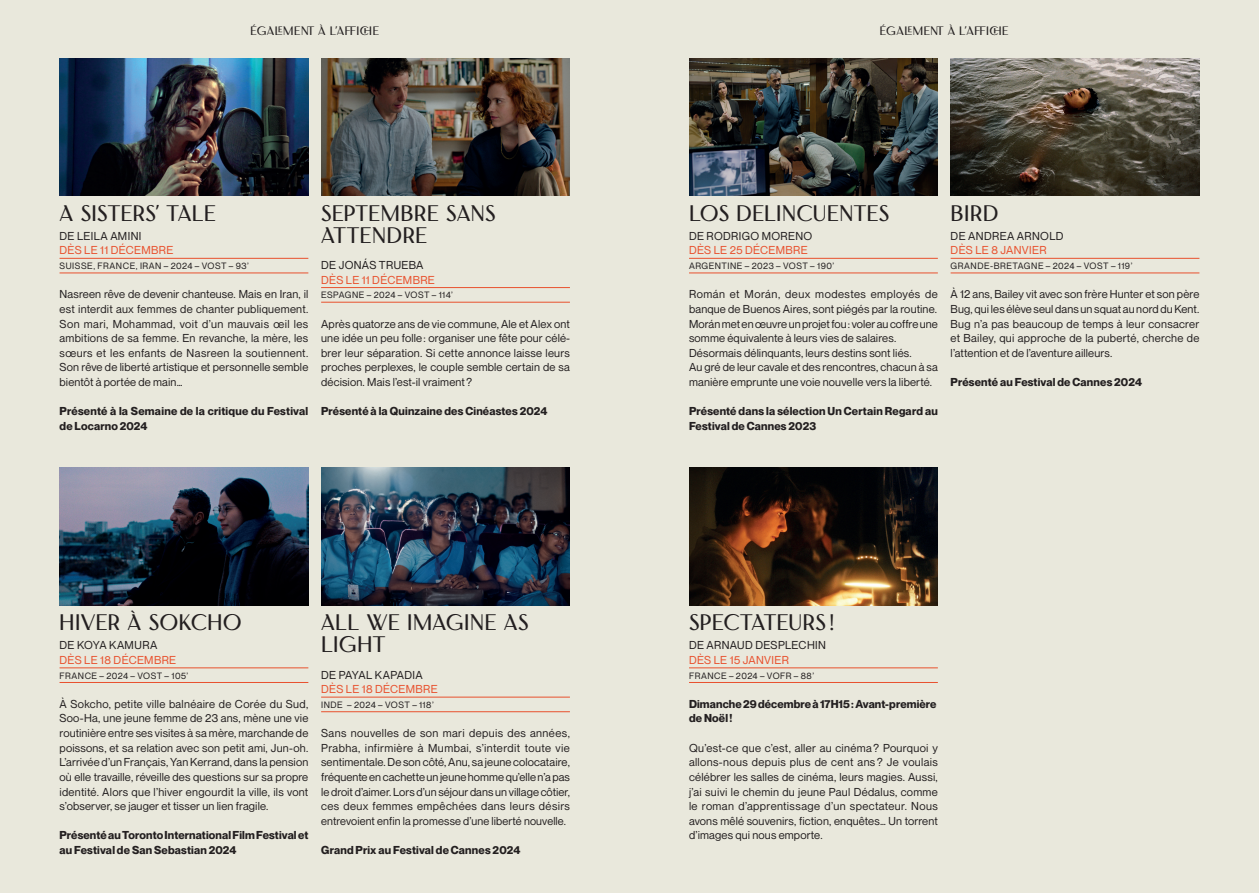
<style>
.page{position:relative;width:1259px;height:893px;background:#fff}
.page>*{position:absolute;margin:0;border:0;box-sizing:border-box;transform-origin:0 0}
.t1{font:22.5px/21.9px "Florensans";letter-spacing:.015em;color:#231f20}
.t2{font:12.15px "Florensans";letter-spacing:.035em;color:#231f20}
.t3{font:11.25px/14.7px "Neue Montreal";letter-spacing:.015em;color:#231f20;text-align:justify}
.t4{font:700 11.25px/14.7px "Neue Montreal";letter-spacing:.015em;color:#231f20}
.t5{font:11.25px "Neue Montreal";letter-spacing:.03em;color:#e8512e}
.t6{font:11.25px "Neue Montreal";letter-spacing:.035em;color:#231f20}
.t7{font:9px "Neue Montreal";letter-spacing:.055em;color:#231f20}
</style>
<div class="page">
<div style="left:0;top:0;width:629px;height:893px;background:#e9e8dc"></div>
<div style="left:629px;top:0;width:630px;height:893px;background:#e9e8dc"></div>
<img style="left:689px;top:468px;width:249px;height:137px">
<img style="left:950px;top:58px;width:249px;height:138px">
<img style="left:689px;top:58px;width:249px;height:138px">
<img style="left:321px;top:468px;width:249px;height:137px">
<img style="left:60px;top:468px;width:248px;height:137px">
<img style="left:321px;top:58px;width:249px;height:138px">
<img style="left:60px;top:58px;width:248px;height:138px">
<hr style="left:689px;top:668px;width:249px;height:1px;background:#e8512e">
<hr style="left:689px;top:682px;width:249px;height:1px;background:#e8512e">
<hr style="left:950px;top:258px;width:249px;height:1px;background:#e8512e">
<hr style="left:950px;top:273px;width:249px;height:1px;background:#e8512e">
<hr style="left:689px;top:258px;width:249px;height:1px;background:#e8512e">
<hr style="left:689px;top:273px;width:249px;height:1px;background:#e8512e">
<hr style="left:321px;top:697px;width:249px;height:1px;background:#e8512e">
<hr style="left:321px;top:711px;width:249px;height:1px;background:#e8512e">
<hr style="left:60px;top:668px;width:248px;height:1px;background:#e8512e">
<hr style="left:60px;top:682px;width:248px;height:1px;background:#e8512e">
<hr style="left:321px;top:287px;width:249px;height:1px;background:#e8512e">
<hr style="left:321px;top:302px;width:249px;height:1px;background:#e8512e">
<hr style="left:60px;top:258px;width:248px;height:1px;background:#e8512e">
<hr style="left:60px;top:273px;width:248px;height:1px;background:#e8512e">
<p class="t2" style="left:250px;top:24px;width:130px">ÉGALEMENT À L’AFFICHE</p>
<p class="t2" style="left:880px;top:24px;width:130px">ÉGALEMENT À L’AFFICHE</p>
<h1 class="t1" style="left:60px;top:202px;width:158px">A SISTERS’ TALE</h1>
<p class="t6" style="left:60px;top:229px;width:83px">DE LEILA AMINI</p>
<p class="t5" style="left:60px;top:244px;width:115px">DÈS LE 11 DÉCEMBRE</p>
<p class="t7" style="left:60px;top:260px;width:191px">SUISSE, FRANCE, IRAN – 2024 – VOST – 93’</p>
<p class="t3" style="left:60px;top:287px;width:250px">Nasreen rêve de devenir chanteuse. Mais en Iran, il est interdit aux femmes de chanter publiquement.<br>Son mari, Mohammad, voit d’un mauvais œil les ambitions de sa femme. En revanche, la mère, les sœurs et les enfants de Nasreen la soutiennent.<br>Son rêve de liberté artistique et personnelle semble bientôt à portée de main…</p>
<p class="t4" style="left:60px;top:404px;width:250px">Présenté à la Semaine de la critique du Festival de Locarno 2024</p>
<h1 class="t1" style="left:321px;top:202px;width:176px">SEPTEMBRE SANS<br>ATTENDRE</h1>
<p class="t3" style="left:321px;top:258px;width:104px">DE JONÁS TRUEBA</p>
<p class="t5" style="left:321px;top:273px;width:115px">DÈS LE 11 DÉCEMBRE</p>
<p class="t7" style="left:321px;top:290px;width:133px">ESPAGNE – 2024 – VOST – 114’</p>
<p class="t3" style="left:321px;top:316px;width:250px">Après quatorze ans de vie commune, Ale et Alex ont une idée un peu folle: organiser une fête pour célé&shy;brer leur séparation. Si cette annonce laisse leurs proches perplexes, le couple semble certain de sa décision. Mais l’est-il vraiment?</p>
<p class="t4" style="left:321px;top:404px;width:228px">Présenté à la Quinzaine des Cinéastes 2024</p>
<h1 class="t1" style="left:60px;top:611px;width:184px">HIVER À SOKCHO</h1>
<p class="t6" style="left:60px;top:638px;width:99px">DE KOYA KAMURA</p>
<p class="t5" style="left:60px;top:653px;width:118px">DÈS LE 18 DÉCEMBRE</p>
<p class="t7" style="left:60px;top:670px;width:130px">FRANCE – 2024 – VOST – 105’</p>
<p class="t3" style="left:60px;top:696px;width:250px">À Sokcho, petite ville balnéaire de Corée du Sud, Soo-Ha, une jeune femme de 23 ans, mène une vie routinière entre ses visites à sa mère, marchande de poissons, et sa relation avec son petit ami, Jun-oh.<br>L’arrivée d’un Français, Yan Kerrand, dans la pension où elle travaille, réveille des questions sur sa propre identité. Alors que l’hiver engourdit la ville, ils vont s’observer, se jauger et tisser un lien fragile.</p>
<p class="t4" style="left:60px;top:828px;width:250px">Présenté au Toronto International Film Festival et au Festival de San Sebastian 2024</p>
<h1 class="t1" style="left:321px;top:611px;width:209px">ALL WE IMAGINE AS<br>LIGHT</h1>
<p class="t3" style="left:321px;top:667px;width:103px">DE PAYAL KAPADIA</p>
<p class="t5" style="left:321px;top:682px;width:118px">DÈS LE 18 DÉCEMBRE</p>
<p class="t7" style="left:321px;top:699px;width:114px">INDE – 2024 – VOST – 118’</p>
<p class="t3" style="left:321px;top:726px;width:250px">Sans nouvelles de son mari depuis des années, Prabha, infirmière à Mumbai, s’interdit toute vie sentimentale. De son côté, Anu, sa jeune colocataire, fréquente en cachette un jeune homme qu’elle n’a pas le droit d’aimer. Lors d’un séjour dans un village côtier, ces deux femmes empêchées dans leurs désirs entrevoient enfin la promesse d’une liberté nouvelle.</p>
<p class="t4" style="left:321px;top:843px;width:201px">Grand Prix au Festival de Cannes 2024</p>
<h1 class="t1" style="left:689px;top:202px;width:202px">LOS DELINCUENTES</h1>
<p class="t6" style="left:689px;top:229px;width:125px">DE RODRIGO MORENO</p>
<p class="t5" style="left:689px;top:244px;width:120px">DÈS LE 25 DÉCEMBRE</p>
<p class="t7" style="left:689px;top:260px;width:147px">ARGENTINE – 2023 – VOST – 190’</p>
<p class="t3" style="left:689px;top:287px;width:250px;text-align:left">Román et Morán, deux modestes employés de banque de Buenos Aires, sont piégés par la routine.<br>Morán met en œuvre un projet fou: voler au coffre une somme équivalente à leurs vies de salaires.<br>Désormais délinquants, leurs destins sont liés.<br>Au gré de leur cavale et des rencontres, chacun à sa manière emprunte une voie nouvelle vers la liberté.</p>
<p class="t4" style="left:689px;top:404px;width:250px">Présenté dans la sélection Un Certain Regard au<br>Festival de Cannes 2023</p>
<h1 class="t1" style="left:950px;top:202px;width:49px">BIRD</h1>
<p class="t6" style="left:950px;top:229px;width:114px">DE ANDREA ARNOLD</p>
<p class="t5" style="left:950px;top:244px;width:97px">DÈS LE 8 JANVIER</p>
<p class="t7" style="left:950px;top:260px;width:183px">GRANDE-BRETAGNE – 2024 – VOST – 119’</p>
<p class="t3" style="left:950px;top:287px;width:250px">À 12 ans, Bailey vit avec son frère Hunter et son père Bug, qui les élève seul dans un squat au nord du Kent.<br>Bug n’a pas beaucoup de temps à leur consacrer et Bailey, qui approche de la puberté, cherche de l’attention et de l’aventure ailleurs.</p>
<p class="t4" style="left:950px;top:375px;width:193px">Présenté au Festival de Cannes 2024</p>
<h1 class="t1" style="left:689px;top:611px;width:147px">SPECTATEURS !</h1>
<p class="t6" style="left:689px;top:638px;width:138px">DE ARNAUD DESPLECHIN</p>
<p class="t5" style="left:689px;top:653px;width:101px">DÈS LE 15 JANVIER</p>
<p class="t7" style="left:689px;top:670px;width:127px">FRANCE – 2024 – VOFR – 88’</p>
<p class="t4" style="left:689px;top:696px;width:249px">Dimanche 29 décembre à 17H15: Avant-première de Noël!</p>
<p class="t3" style="left:689px;top:740px;width:250px">Qu’est-ce que c’est, aller au cinéma ? Pourquoi y allons-nous depuis plus de cent ans ? Je voulais célébrer les salles de cinéma, leurs magies. Aussi, j’ai suivi le chemin du jeune Paul Dédalus, comme le roman d’apprentissage d’un spectateur. Nous avons mêlé souvenirs, fiction, enquêtes… Un torrent d’images qui nous emporte.</p>
</div>
